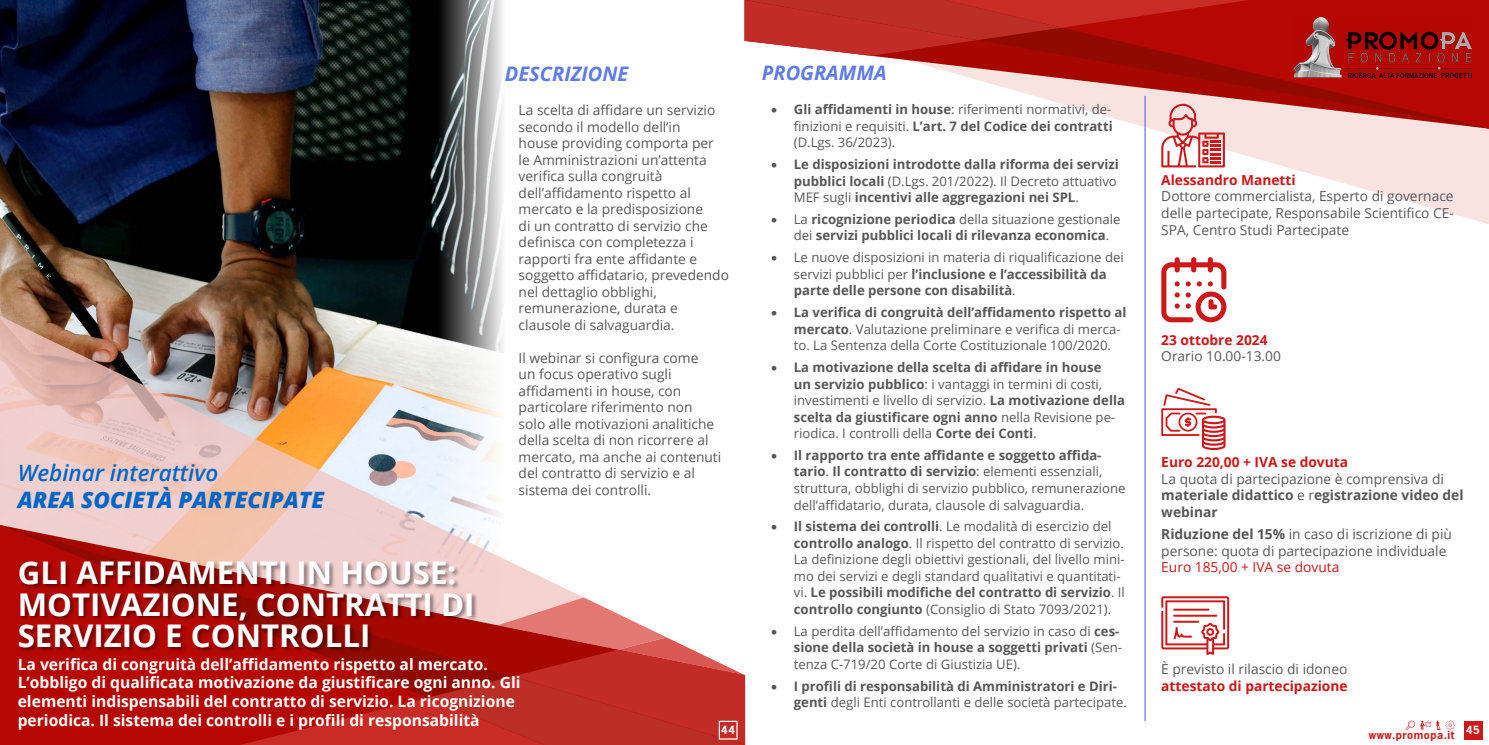
<style>
.page{position:relative;width:1489px;height:745px;background:#fff}
.page>*{position:absolute;margin:0;border:0;box-sizing:border-box;transform-origin:0 0}
.t1{font:700 31.25px/31.2px "Open Sans";color:#fff}
.t2{font:italic 800 22.5px "Open Sans";color:#0067c7}
.t3{font:italic 600 22.5px "Open Sans";color:#0067c7}
.t4{font:italic 700 20px "Open Sans";color:#5e7be6}
.t5{font:700 15.62px/18.8px "Open Sans";color:#fff}
.t6{font:13.75px/16.5px "Open Sans";color:#575757}
.t7{font:700 13.75px/16.5px "Open Sans";color:#575757}
.t8{font:700 13.75px "Open Sans";color:#cd1719}
.t9{font:13.75px "Open Sans";color:#cd1719}
.t10{font:13.12px/16.5px "Open Sans";color:#575757}
.t11{font:700 13.12px/16.5px "Open Sans";color:#575757}
.t12{font:700 10.62px "News Gothic Std";letter-spacing:.05em;color:#cd1719}
.t13{font:700 10.62px "News Gothic Std";color:#fff}
.s1{font-weight:700}
.s2{font-weight:400}
</style>
<div class="page">
<svg style="left:1145px;top:129px;width:343px;height:95px"></svg>
<svg style="left:873px;top:56px;width:72px;height:15px"></svg>
<svg style="left:945px;top:0;width:543px;height:129px"></svg>
<svg style="left:744px;top:0;width:505px;height:56px"></svg>
<img style="left:0;top:0;width:503px;height:316px">
<img style="left:0;top:316px;width:503px;height:208px">
<svg style="left:0;top:524px;width:544px;height:220px;fill:#b50803"></svg>
<svg style="left:240px;top:597px;width:505px;height:147px"></svg>
<img style="left:1293px;top:17px;width:177px;height:60px">
<div style="left:718px;top:720px;width:19px;height:19px;border:1px solid #fff"></div>
<div style="left:1463px;top:720px;width:18px;height:18px;background:#cd1719"></div>
<svg style="left:1405px;top:720px;width:49px;height:9px"></svg>
<div style="left:18px;top:560px;width:460px;height:93px;background:#000;opacity:.45"></div>
<hr style="left:1144px;top:96px;width:1px;height:624px;background:#5e7be6">
<svg style="left:1161px;top:104px;width:63px;height:63px"></svg>
<svg style="left:1161px;top:596px;width:68px;height:58px"></svg>
<svg style="left:1161px;top:257px;width:65px;height:65px"></svg>
<svg style="left:1161px;top:387px;width:64px;height:63px"></svg>
<h2 class="t3" style="left:18px;top:457px;width:202px">Webinar interattivo</h2>
<h2 class="t2" style="left:18px;top:482px;width:308px">AREA SOCIETÀ PARTECIPATE</h2>
<h3 class="t4" style="left:505px;top:59px;width:125px">DESCRIZIONE</h3>
<p class="t6" style="left:518px;top:101px;width:212px">La scelta di affidare un servizio secondo il modello dell’in<br>house providing comporta per<br>le Amministrazioni un’attenta verifica sulla congruità dell’affidamento rispetto al mercato e la predisposizione<br>di un contratto di servizio che definisca con completezza i rapporti fra ente affidante e soggetto affidatario, prevedendo nel dettaglio obblighi, remunerazione, durata e clausole di salvaguardia.</p>
<p class="t6" style="left:518px;top:349px;width:204px">Il webinar si configura come<br>un focus operativo sugli affidamenti in house, con particolare riferimento non solo alle motivazioni analitiche della scelta di non ricorrere al mercato, ma anche ai contenuti del contratto di servizio e al sistema dei controlli.</p>
<h1 class="t1" style="left:18px;top:556px;width:458px">GLI AFFIDAMENTI IN HOUSE:<br>MOTIVAZIONE, CONTRATTI DI<br>SERVIZIO E CONTROLLI</h1>
<p class="t5" style="left:18px;top:653px;width:504px">La verifica di congruità dell’affidamento rispetto al mercato.<br>L’obbligo di qualificata motivazione da giustificare ogni anno. Gli elementi indispensabili del contratto di servizio. La ricognizione periodica. Il sistema dei controlli e i profili di responsabilità</p>
<p class="t13" style="left:721px;top:722px;width:15px">44</p>
<h3 class="t4" style="left:762px;top:58px;width:126px">PROGRAMMA</h3>
<p class="t10" style="left:793px;top:101px;width:320px;text-align:justify;text-indent:-22px">• <span class="s1">Gli affidamenti in house</span>: riferimenti normativi, de&shy;finizioni e requisiti. <span class="s1">L’art. 7 del Codice dei contratti </span>(D.Lgs. 36/2023).</p>
<p class="t11" style="left:793px;top:155px;width:326px;text-indent:-22px">• Le disposizioni introdotte dalla riforma dei servizi pubblici locali <span class="s2">(D.Lgs. 201/2022). Il Decreto attuativo<br>MEF sugli</span> incentivi alle aggregazioni nei SPL<span class="s2">.</span></p>
<p class="t11" style="left:793px;top:210px;width:328px;text-indent:-22px">• <span class="s2">La</span> ricognizione periodica <span class="s2">della situazione gestionale dei</span> servizi pubblici locali di rilevanza economica<span class="s2">.</span></p>
<p class="t10" style="left:793px;top:249px;width:331px;text-indent:-22px">• Le nuove disposizioni in materia di riqualificazione dei servizi pubblici per <span class="s1">l’inclusione e l’accessibilità da parte delle persone con disabilità</span>.</p>
<p class="t10" style="left:793px;top:303px;width:334px;text-indent:-22px">• <span class="s1">La verifica di congruità dell’affidamento rispetto al mercato</span>. Valutazione preliminare e verifica di merca&shy;to. La Sentenza della Corte Costituzionale 100/2020.</p>
<p class="t11" style="left:793px;top:358px;width:332px;text-indent:-22px">• La motivazione della scelta di affidare in house<br>un servizio pubblico<span class="s2">: i vantaggi in termini di costi, investimenti e livello di servizio.</span> La motivazione della scelta da giustificare ogni anno <span class="s2">nella Revisione pe&shy;riodica. I controlli della</span> Corte dei Conti<span class="s2">.</span></p>
<p class="t10" style="left:793px;top:446px;width:333px;text-indent:-22px">• <span class="s1">Il rapporto tra ente affidante e soggetto affida&shy;tario</span>. <span class="s1">Il contratto di servizio</span>: elementi essenziali, struttura, obblighi di servizio pubblico, remunerazione dell’affidatario, durata, clausole di salvaguardia.</p>
<p class="t10" style="left:793px;top:517px;width:332px;text-indent:-22px">• <span class="s1">Il sistema dei controlli</span>. Le modalità di esercizio del <span class="s1">controllo analogo</span>. Il rispetto del contratto di servizio.<br>La definizione degli obiettivi gestionali, del livello mini&shy;mo dei servizi e degli standard qualitativi e quantitati&shy;vi. <span class="s1">Le possibili modifiche del contratto di servizio</span>. Il <span class="s1">controllo congiunto</span> (Consiglio di Stato 7093/2021).</p>
<p class="t10" style="left:793px;top:622px;width:330px;text-indent:-22px">• La perdita dell’affidamento del servizio in caso di <span class="s1">ces&shy;sione della società in house a soggetti privati</span> (Sen&shy;tenza C-719/20 Corte di Giustizia UE).</p>
<p class="t11" style="left:793px;top:676px;width:334px;text-indent:-22px">• I profili di responsabilità di Amministratori e Diri&shy;genti <span class="s2">degli Enti controllanti e delle società partecipate.</span></p>
<p class="t8" style="left:1161px;top:170px;width:136px">Alessandro Manetti</p>
<p class="t6" style="left:1161px;top:188px;width:294px;text-align:justify">Dottore commercialista, Esperto di governace delle partecipate, Responsabile Scientifico CE-SPA, Centro Studi Partecipate</p>
<p class="t8" style="left:1161px;top:330px;width:108px">23 ottobre 2024</p>
<p class="t6" style="left:1161px;top:347px;width:121px">Orario 10.00-13.00</p>
<p class="t8" style="left:1161px;top:452px;width:188px">Euro 220,00 + IVA se dovuta</p>
<p class="t7" style="left:1161px;top:469px;width:304px"><span class="s2">La quota di partecipazione è comprensiva di </span>materiale didattico <span class="s2">e r</span>egistrazione video del webinar</p>
<p class="t6" style="left:1161px;top:525px;width:292px"><span class="s1">Riduzione del 15%</span> in caso di iscrizione di più persone: quota di partecipazione individuale</p>
<p class="t9" style="left:1161px;top:557px;width:179px">Euro 185,00 + IVA se dovuta</p>
<p class="t6" style="left:1161px;top:660px;width:187px">È previsto il rilascio di idoneo</p>
<p class="t8" style="left:1161px;top:675px;width:188px">attestato di partecipazione</p>
<p class="t12" style="left:1368px;top:727px;width:87px">www.promopa.it</p>
<p class="t13" style="left:1465px;top:722px;width:15px">45</p>
</div>
